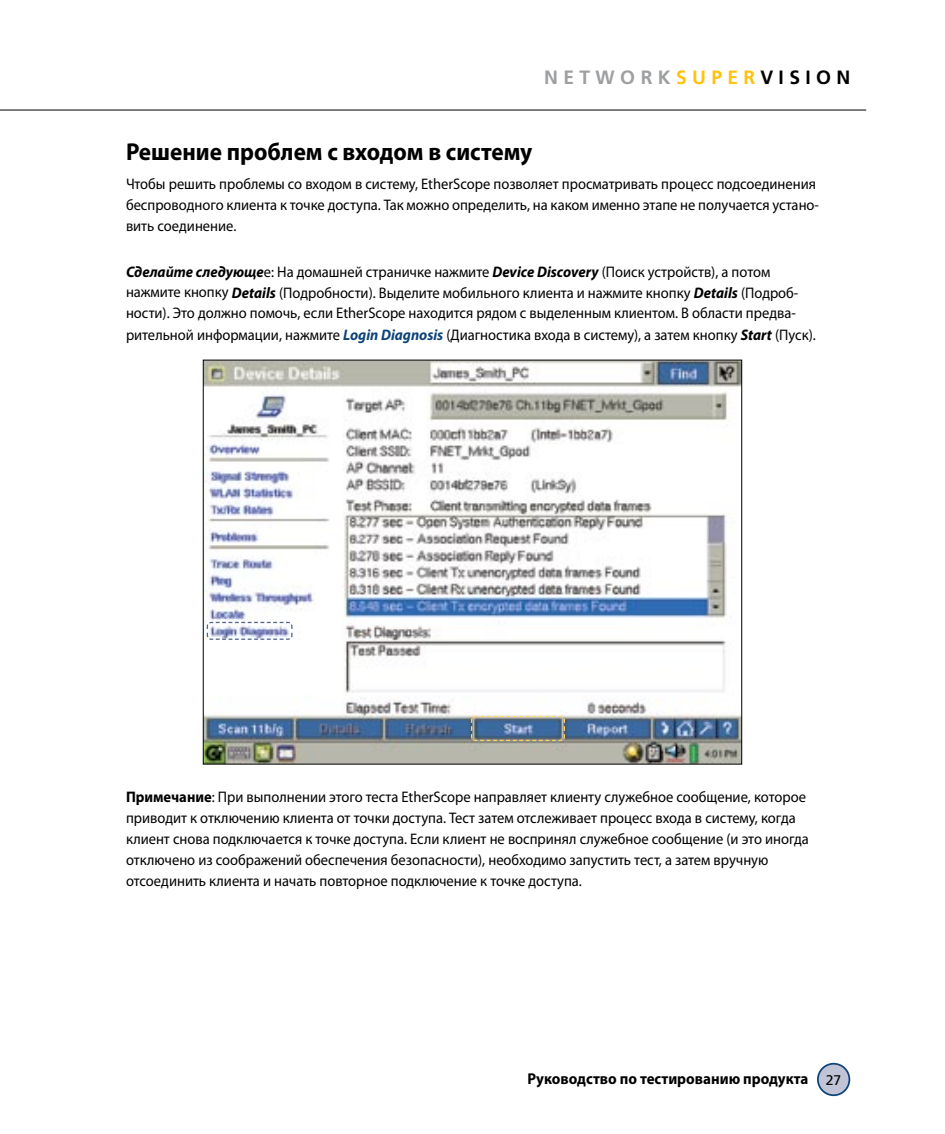
<style>
.page{position:relative;width:945px;height:1134px;background:#fff}
.page>*{position:absolute;margin:0;border:0;box-sizing:border-box;transform-origin:0 0}
.t1{font:700 24.5px "Myriad Pro";color:#000;scale:.95 1}
.t2{font:700 19.25px "Frutiger";letter-spacing:.28em;color:#9d9fa1}
.t3{font:700 15.75px "Myriad Pro";color:#000;scale:.95 1}
.t4{font:15.4px/21px "Myriad Pro";color:#000;scale:.95 1}
.s1{color:#ffc20e}
.s2{color:#000}
.s3{font-weight:700;font-style:italic}
.s4{font-weight:700;font-style:italic;color:#0e4477}
.s5{font-weight:700}
.s6{font-family:"Frutiger";font-weight:400;font-size:14px}
</style>
<div class="page">
<div style="left:818px;top:1064px;width:31px;height:31px;background:#c0c4d6;border-radius:50%"></div>
<div style="left:817px;top:1063px;width:33px;height:33px;border:2px solid #0e4477;border-radius:50%"></div>
<hr style="left:0;top:110px;width:866px;height:1px;background:#000">
<svg style="left:202px;top:359px;width:541px;height:406px"></svg>
<svg style="left:206px;top:621px;width:87px;height:20px"></svg>
<svg style="left:470px;top:715px;width:96px;height:27px;background:#6c8297"></svg>
<p class="t2" style="left:544px;top:66px;width:308px">NETWORK<span class="s1">SUPER</span><span class="s2">VISION</span></p>
<h1 class="t1" style="left:126px;top:136px;width:429px">Решение проблем с входом в систему</h1>
<p class="t4" style="left:126px;top:173px;width:730px">Чтобы решить проблемы со входом в систему, EtherScope позволяет просматривать процесс подсоединения беспроводного клиента к точке доступа. Так можно определить, на каком именно этапе не получается устано&shy;вить соединение.</p>
<p class="t4" style="left:126px;top:261px;width:728px"><span class="s3">Сделайте следующе</span>е: На домашней страничке нажмите <span class="s3">Device Discovery</span> (Поиск устройств), а потом наж-мите кнопку <span class="s3">Details</span> (Подробности). Выделите мобильного клиента и нажмите кнопку <span class="s3">Details</span> (Подроб&shy;ности). Это должно помочь, если EtherScope находится рядом с выделенным клиентом. В области предва&shy;рительной информации, нажмите <span class="s4">Login Diagnosis</span> (Диагностика входа в систему), а затем кнопку <span class="s3">Start</span> (Пуск).</p>
<p class="t4" style="left:126px;top:786px;width:720px"><span class="s5">Примечание</span>: При выполнении этого теста EtherScope направляет клиенту служебное сообщение, которое приводит к отключению клиента от точки доступа. Тест затем отслеживает процесс входа в систему, когда клиент снова подключается к точке доступа. Если клиент не воспринял служебное сообщение (и это иногда отключено из соображений обеспечения безопасности), необходимо запустить тест, а затем вручную отсоединить клиента и начать повторное подключение к точке доступа.</p>
<p class="t3" style="left:528px;top:1068px;width:323px">Руководство по тестированию продукта <span class="s6">27</span></p>
</div>
